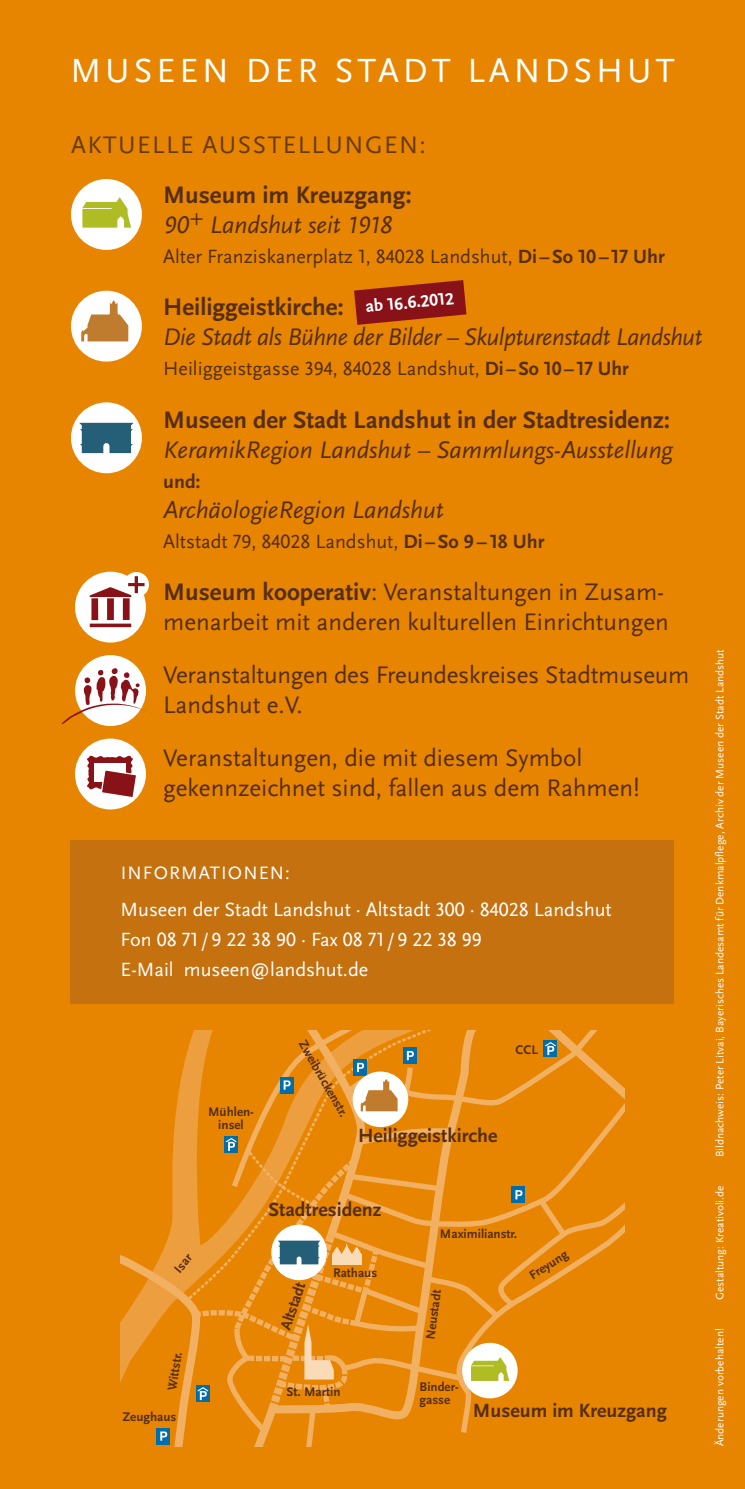
<style>
.page{position:relative;width:745px;height:1489px;background:#fff}
.page>*{position:absolute;margin:0;border:0;box-sizing:border-box;transform-origin:0 0}
.t1{font:35px "Scala Sans OT";letter-spacing:.115em;color:#fff}
.t2{font:25px/30px "Scala Sans OT";color:#552e15}
.t3{font:italic 25px "Scala Sans OT";color:#552e15}
.t4{font:700 25px "Scala Sans OT";color:#552e15}
.t5{font:25px "Scala Sans OT";color:#683a10}
.t6{font:20px "Scala Sans OT";color:#552e15}
.t7{font:20px/30px "Scala Sans OT";color:#fff}
.t8{font:700 20px "Scala Sans OT";color:#552e15}
.t9{font:18.75px "Scala Sans OT";color:#fff}
.t10{font:700 17.5px "Scala Sans OT";color:#fff}
.t11{font:700 15.75px "Scala Sans OT";color:#552e15}
.t12{font:700 13px/13px "Scala Sans OT";color:#552e15}
.t13{font:11.25px "Scala Sans OT";color:#fff}
.s1{font-weight:700}
</style>
<div class="page">
<div style="left:0;top:0;width:744px;height:1488px;background:#e78500"></div>
<div style="left:71px;top:291px;width:71px;height:70px;background:#fff;border-radius:50%"></div>
<svg style="left:81px;top:300px;width:47px;height:41px"></svg>
<div style="left:71px;top:840px;width:602px;height:163px;background:#c67110"></div>
<div style="left:71px;top:402px;width:71px;height:71px;background:#fff;border-radius:50%"></div>
<svg style="left:79px;top:423px;width:54px;height:30px;background:#3e7086"></svg>
<div style="left:71px;top:179px;width:71px;height:71px;background:#fff;border-radius:50%"></div>
<svg style="left:82px;top:197px;width:49px;height:31px"></svg>
<div style="left:75px;top:571px;width:71px;height:71px;background:#fff;border-radius:50%"></div>
<div style="left:124px;top:572px;width:25px;height:25px;background:#fff;border-radius:50%"></div>
<svg style="left:90px;top:576px;width:54px;height:44px"></svg>
<svg style="left:90px;top:623px;width:41px;height:4px"></svg>
<hr style="left:88px;top:597px;width:44px;height:1px;background:#fff">
<svg style="left:120px;top:1030px;width:504px;height:416px"></svg>
<div style="left:403px;top:1047px;width:13px;height:16px;background:#006eab"></div>
<div style="left:353px;top:1059px;width:13px;height:16px;background:#006eab"></div>
<div style="left:280px;top:1076px;width:13px;height:17px;background:#006eab"></div>
<svg style="left:543px;top:1040px;width:13px;height:16px"></svg>
<svg style="left:224px;top:1136px;width:14px;height:16px"></svg>
<svg style="left:196px;top:1385px;width:13px;height:16px"></svg>
<div style="left:156px;top:1427px;width:14px;height:16px;background:#006eab"></div>
<svg style="left:406px;top:1051px;width:7px;height:9px"></svg>
<svg style="left:357px;top:1062px;width:7px;height:10px"></svg>
<svg style="left:283px;top:1080px;width:7px;height:9px"></svg>
<svg style="left:543px;top:1041px;width:14px;height:13px"></svg>
<svg style="left:224px;top:1137px;width:14px;height:13px"></svg>
<svg style="left:196px;top:1386px;width:13px;height:13px"></svg>
<svg style="left:160px;top:1431px;width:7px;height:9px"></svg>
<svg style="left:263px;top:1225px;width:98px;height:191px"></svg>
<div style="left:352px;top:1071px;width:56px;height:56px;background:#fff;border-radius:50%"></div>
<svg style="left:360px;top:1078px;width:37px;height:33px"></svg>
<svg style="left:421px;top:1115px;width:203px;height:322px"></svg>
<div style="left:75px;top:655px;width:71px;height:71px;background:#fff;border-radius:50%"></div>
<svg style="left:61px;top:668px;width:92px;height:56px"></svg>
<div style="left:75px;top:738px;width:71px;height:71px;background:#fff;border-radius:50%"></div>
<svg style="left:87px;top:755px;width:51px;height:44px"></svg>
<svg style="left:354px;top:280px;width:112px;height:45px"></svg>
<h1 class="t1" style="left:70px;top:52px;width:605px">MUSEEN DER STADT LANDSHUT</h1>
<p class="t5" style="left:71px;top:131px;width:32px">Aktuelle</p>
<p class="t5" style="left:202px;top:131px;width:34px">Ausstellungen</p>
<p class="t5" style="left:419px;top:131px;width:8px">:</p>
<p class="t4" style="left:163px;top:180px;width:250px">Museum im Kreuzgang:</p>
<p class="t3" style="left:163px;top:211px;width:230px">90+ Landshut seit 1918</p>
<p class="t6" style="left:163px;top:245px;width:503px">Alter Franziskanerplatz 1, 84028 Landshut, <span class="s1">Di –So 10–17 Uhr</span></p>
<p class="t4" style="left:163px;top:293px;width:182px">Heiliggeistkirche:</p>
<p class="t3" style="left:163px;top:323px;width:540px">Die Stadt als Bühne der Bilder – Skulpturenstadt Landshut</p>
<p class="t6" style="left:163px;top:358px;width:467px">Heiliggeistgasse 394, 84028 Landshut, <span class="s1">Di–So 10– 17 Uhr</span></p>
<p class="t4" style="left:163px;top:405px;width:508px">Museen der Stadt Landshut in der Stadtresidenz:</p>
<p class="t3" style="left:163px;top:436px;width:511px">KeramikRegion Landshut – Sammlungs-Ausstellung</p>
<p class="t8" style="left:163px;top:470px;width:39px">und:</p>
<p class="t3" style="left:163px;top:496px;width:282px">ArchäologieRegion Landshut</p>
<p class="t6" style="left:163px;top:530px;width:383px">Altstadt 79, 84028 Landshut, <span class="s1">Di –So 9 – 18 Uhr</span></p>
<p class="t2" style="left:163px;top:577px;width:507px"><span class="s1">Museum kooperativ</span>: Veranstaltungen in Zusam&shy;menarbeit mit anderen kulturellen Einrichtungen</p>
<p class="t2" style="left:163px;top:660px;width:527px">Veranstaltungen des Freundeskreises Stadtmuseum<br>Landshut e.V.</p>
<p class="t2" style="left:163px;top:742px;width:477px">Veranstaltungen, die mit diesem Symbol gekennzeichnet sind, fallen aus dem Rahmen!</p>
<p class="t10" style="left:364px;top:296px;width:90px;rotate:-5deg">ab 16.6.2012</p>
<p class="t9" style="left:121px;top:862px;width:21px">Informationen</p>
<p class="t9" style="left:285px;top:862px;width:6px">:</p>
<p class="t7" style="left:120px;top:895px;width:492px">Museen der Stadt Landshut · Altstadt 300 · 84028 Landshut<br>Fon 08 71 /9 22 38 90 · Fax 08 71 / 9 22 38 99<br>E-Mail museen@landshut.de</p>
<p class="t12" style="left:208px;top:1105px;width:47px;text-align:center">Mühlen&shy;insel</p>
<p class="t12" style="left:307px;top:1038px;width:88px;rotate:60deg">Zweibrückenstr.</p>
<p class="t8" style="left:358px;top:1124px;width:141px">Heiliggeistkirche</p>
<p class="t12" style="left:515px;top:1043px;width:22px">CCL</p>
<p class="t12" style="left:172px;top:1266px;width:25px;rotate:-50deg">Isar</p>
<p class="t8" style="left:268px;top:1197px;width:114px">Stadtresidenz</p>
<p class="t11" style="left:276px;top:1326px;width:54px;rotate:-71deg">Altstadt</p>
<p class="t12" style="left:333px;top:1266px;width:46px">Rathaus</p>
<p class="t12" style="left:439px;top:1227px;width:79px">Maximilianstr.</p>
<p class="t12" style="left:423px;top:1338px;width:55px;rotate:-82deg">Neustadt</p>
<p class="t12" style="left:527px;top:1270px;width:45px;rotate:-33deg">Freyung</p>
<p class="t12" style="left:165px;top:1389px;width:42px;rotate:-81deg">W i tts tr.</p>
<p class="t12" style="left:286px;top:1385px;width:56px">St. Martin</p>
<p class="t12" style="left:419px;top:1380px;width:41px">Binder&shy;gasse</p>
<p class="t12" style="left:122px;top:1410px;width:55px">Zeughaus</p>
<p class="t8" style="left:472px;top:1399px;width:195px">Museum im Kreuzgang</p>
<p class="t13" style="left:713px;top:1157px;width:509px;rotate:-90deg">Bildnachweis: Peter Litvai, Bayerisches Landesamt für Denkmalpflege, Archiv der Museen der Stadt Landshut</p>
<p class="t13" style="left:713px;top:1299px;width:116px;rotate:-90deg">Gestaltung: Kreativoli.de</p>
<p class="t13" style="left:713px;top:1446px;width:120px;rotate:-90deg">Änderungen vorbehalten!</p>
</div>
